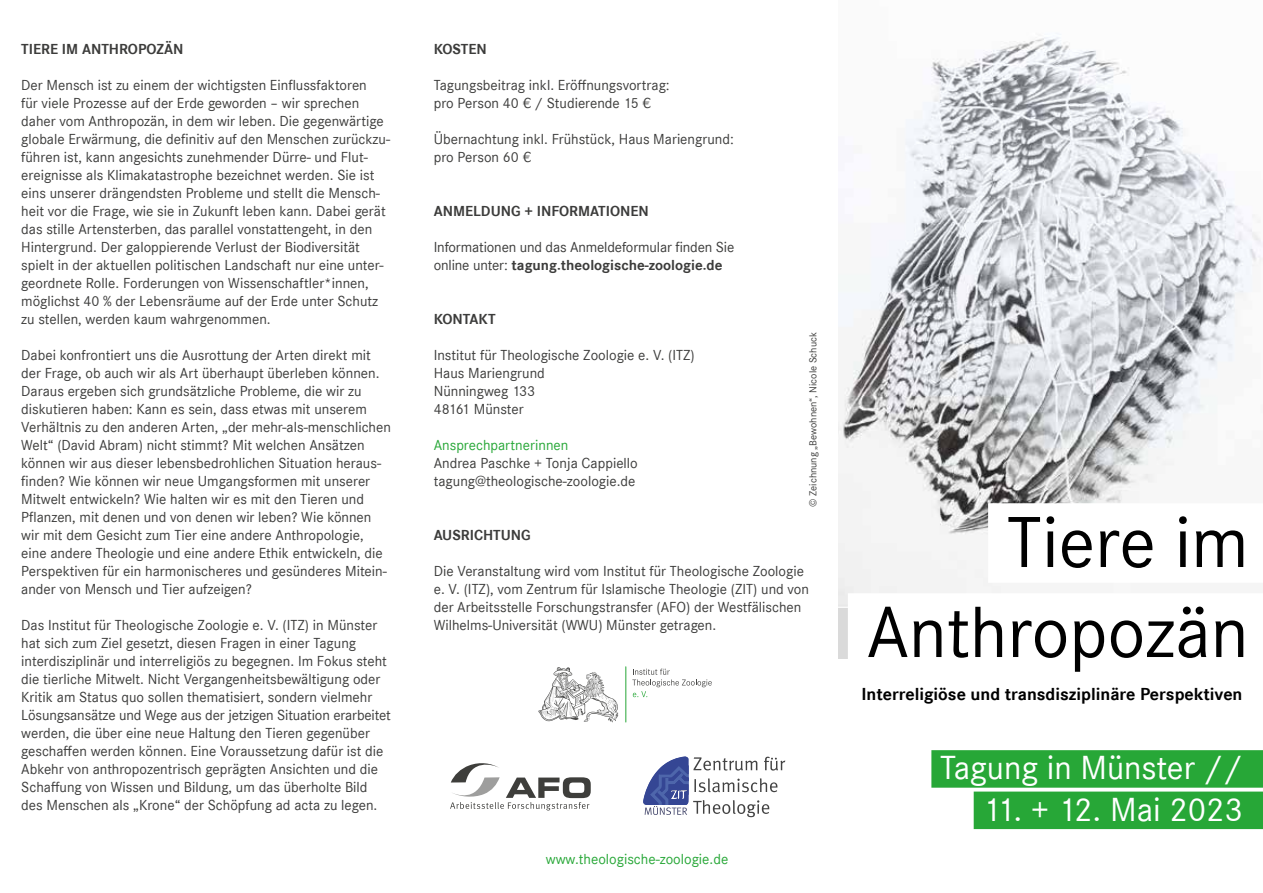
<style>
.page{position:relative;width:1263px;height:893px;background:#fff}
.page>*{position:absolute;margin:0;border:0;box-sizing:border-box;transform-origin:0 0}
.t1{font:75px/90px "Corporate S";color:#000;text-align:right}
.t2{font:34.5px "Corporate S";color:#fff}
.t3{font:700 18px "Corporate S";color:#000}
.t4{font:15px/18px "Corporate S";color:#3c3c3b}
.t5{font:700 15px "Corporate S";color:#3c3c3b}
.t6{font:15px "Corporate S";color:#27a737}
.t7{font:10.5px "Corporate S";color:#3c3c3b}
.s1{font-weight:700}
.s2{color:#fff}
.s3{color:#27a737}
</style>
<div class="page">
<img style="left:838px;top:33px;width:425px;height:574px">
<div style="left:988px;top:503px;width:275px;height:80px;background:#fff"></div>
<div style="left:848px;top:593px;width:415px;height:80px;background:#fff"></div>
<div style="left:931px;top:750px;width:332px;height:38px;background:#27a737"></div>
<div style="left:974px;top:792px;width:289px;height:37px;background:#27a737"></div>
<svg style="left:450px;top:763px;width:141px;height:47px"></svg>
<img style="left:693px;top:757px;width:76px;height:14px">
<img style="left:645px;top:806px;width:42px;height:9px">
<svg style="left:643px;top:756px;width:46px;height:49px"></svg>
<hr style="left:625px;top:667px;width:1px;height:55px;background:#27a737">
<svg style="left:538px;top:667px;width:81px;height:55px"></svg>
<svg style="left:632px;top:669px;width:80px;height:28px"></svg>
<p class="t5" style="left:21px;top:40px;width:164px">TIERE IM ANTHROPOZÄN</p>
<p class="t4" style="left:21px;top:76px;width:370px">Der Mensch ist zu einem der wichtigsten Einflussfaktoren<br>für viele Prozesse auf der Erde geworden – wir sprechen daher vom Anthropozän, in dem wir leben. Die gegenwärtige globale Erwärmung, die definitiv auf den Menschen zurückzu&shy;führen ist, kann angesichts zunehmender Dürre- und Flut&shy;ereignisse als Klimakatastrophe bezeichnet werden. Sie ist eins unserer drängendsten Probleme und stellt die Mensch&shy;heit vor die Frage, wie sie in Zukunft leben kann. Dabei gerät das stille Artensterben, das parallel vonstattengeht, in den Hintergrund. Der galoppierende Verlust der Biodiversität spielt in der aktuellen politischen Landschaft nur eine unter&shy;geordnete Rolle. Forderungen von Wissenschaftler*innen, möglichst 40 % der Lebensräume auf der Erde unter Schutz zu stellen, werden kaum wahrgenommen.</p>
<p class="t4" style="left:21px;top:346px;width:371px">Dabei konfrontiert uns die Ausrottung der Arten direkt mit der Frage, ob auch wir als Art überhaupt überleben können.<br>Daraus ergeben sich grundsätzliche Probleme, die wir zu diskutieren haben: Kann es sein, dass etwas mit unserem Verhältnis zu den anderen Arten, „der mehr-als-menschlichen Welt“ (David Abram) nicht stimmt? Mit welchen Ansätzen können wir aus dieser lebensbedrohlichen Situation heraus&shy;finden? Wie können wir neue Umgangsformen mit unserer Mitwelt entwickeln? Wie halten wir es mit den Tieren und Pflanzen, mit denen und von denen wir leben? Wie können wir mit dem Gesicht zum Tier eine andere Anthropologie, eine andere Theologie und eine andere Ethik entwickeln, die Perspektiven für ein harmonischeres und gesünderes Mitein&shy;ander von Mensch und Tier aufzeigen?</p>
<p class="t4" style="left:21px;top:616px;width:371px">Das Institut für Theologische Zoologie e. V. (ITZ) in Münster hat sich zum Ziel gesetzt, diesen Fragen in einer Tagung interdisziplinär und interreligiös zu begegnen. Im Fokus steht die tierliche Mitwelt. Nicht Vergangenheitsbewältigung oder Kritik am Status quo sollen thematisiert, sondern vielmehr Lösungsansätze und Wege aus der jetzigen Situation erarbeitet werden, die über eine neue Haltung den Tieren gegenüber geschaffen werden können. Eine Voraussetzung dafür ist die Abkehr von anthropozentrisch geprägten Ansichten und die Schaffung von Wissen und Bildung, um das überholte Bild des Menschen als „Krone“ der Schöpfung ad acta zu legen.</p>
<p class="t5" style="left:434px;top:40px;width:55px">KOSTEN</p>
<p class="t4" style="left:434px;top:76px;width:238px">Tagungsbeitrag inkl. Eröffnungsvortrag: pro Person 40 € / Studierende 15 €</p>
<p class="t4" style="left:434px;top:130px;width:302px">Übernachtung inkl. Frühstück, Haus Mariengrund: pro Person 60 €</p>
<p class="t5" style="left:434px;top:202px;width:217px">ANMELDUNG + INFORMATIONEN</p>
<p class="t4" style="left:434px;top:238px;width:302px">Informationen und das Anmeldeformular finden Sie online unter: <span class="s1">tagung.theologische-zoologie.de</span></p>
<p class="t5" style="left:434px;top:310px;width:63px">KONTAKT</p>
<p class="t4" style="left:434px;top:346px;width:262px">Institut für Theologische Zoologie e. V. (ITZ)<br>Haus Mariengrund<br>Nünningweg 133<br>48161 Münster</p>
<p class="t6" style="left:434px;top:437px;width:136px">Ansprechpartnerinnen</p>
<p class="t4" style="left:434px;top:454px;width:206px">Andrea Paschke + Tonja Cappiello tagung@theologische-zoologie.de</p>
<p class="t7" style="left:807px;top:507px;width:176px;rotate:-90deg">© Zeichnung „Bewohnen“, Nicole Schuck</p>
<p class="t5" style="left:434px;top:526px;width:99px">AUSRICHTUNG</p>
<p class="t4" style="left:434px;top:562px;width:377px">Die Veranstaltung wird vom Institut für Theologische Zoologie e. V. (ITZ), vom Zentrum für Islamische Theologie (ZIT) und von der Arbeitsstelle Forschungstransfer (AFO) der Westfälischen Wilhelms-Universität (WWU) Münster getragen.</p>
<p class="t6" style="left:546px;top:851px;width:184px">www.theologische-zoologie.de</p>
<h1 class="t1" style="left:867px;top:498px;width:383px">Tiere im<br>Anthropozän</h1>
<p class="t3" style="left:861px;top:684px;width:406px">Interreligiöse und transdisziplinäre Perspektiven <span class="s2">0</span></p>
<h2 class="t2" style="left:940px;top:748px;width:331px">Tagung in Münster // <span class="s3">8</span></h2>
<h2 class="t2" style="left:982px;top:790px;width:289px">11. + 12. Mai 2023 <span class="s3">8</span></h2>
</div>
